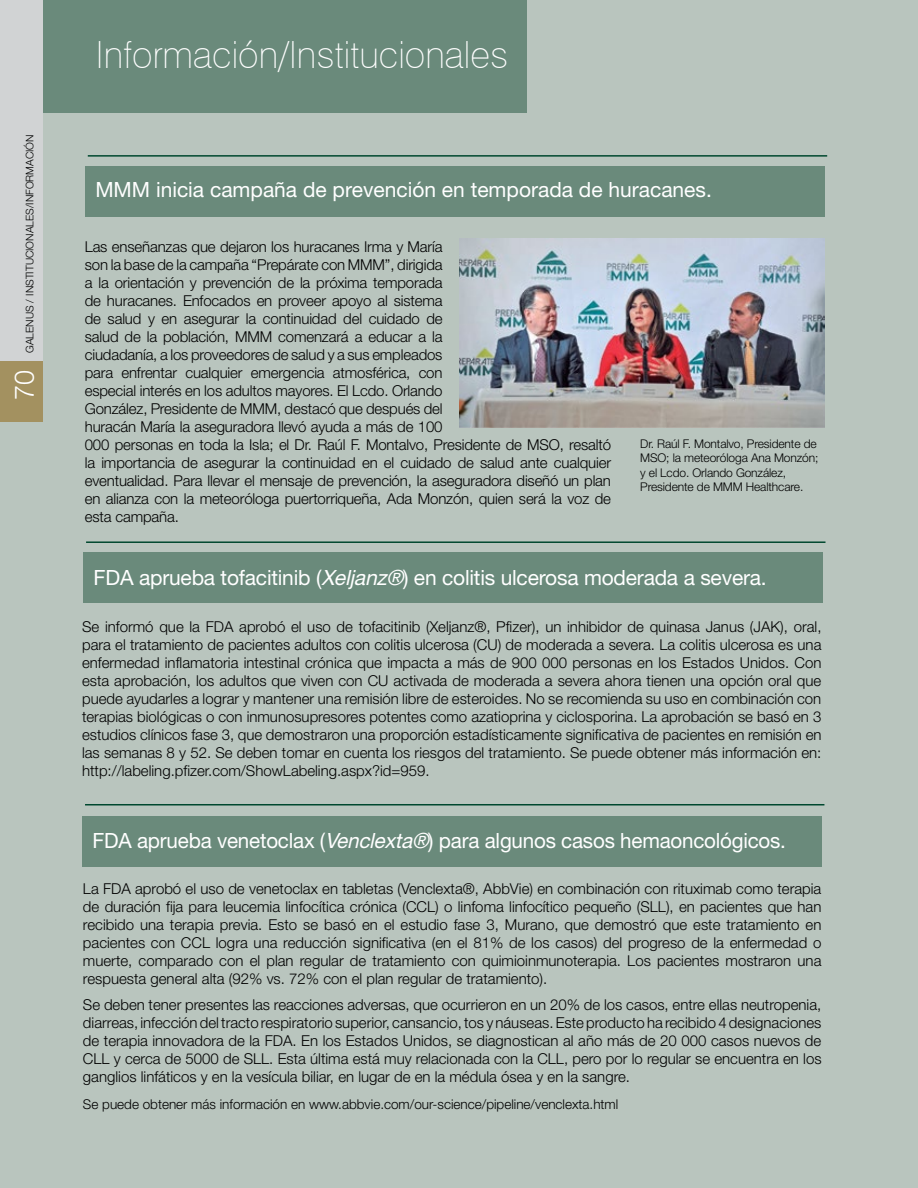
<style>
.page{position:relative;width:918px;height:1188px;background:#b9c5be}
.page>*{position:absolute;margin:0;border:0;box-sizing:border-box;transform-origin:0 0}
.t1{font:100 37.5px "Swiss 721 BT";color:#fff}
.t2{font:300 27px "Helvetica Neue";color:#fff}
.t3{font:21px "Helvetica Neue";letter-spacing:-.01em;color:#fff}
.t4{font:300 15px/18px "Helvetica Neue";letter-spacing:-.01em;color:#000;text-align:justify}
.t5{font:300 13.5px "Helvetica Neue";color:#000}
.t6{font:300 12px/14.2px "Helvetica Neue";letter-spacing:-.01em;color:#000}
.t7{font:300 10.5px "Helvetica Neue";color:#000}
.s1{font-style:italic}
</style>
<div class="page">
<div style="left:0;top:0;width:526px;height:112px;background:#6a8a7b"></div>
<hr style="left:86px;top:541px;width:739px;height:2px;background:#00482f">
<div style="left:83px;top:553px;width:739px;height:50px;background:#6a8a7b"></div>
<hr style="left:88px;top:155px;width:739px;height:2px;background:#00482f">
<div style="left:85px;top:167px;width:739px;height:50px;background:#6a8a7b"></div>
<hr style="left:85px;top:804px;width:739px;height:1px;background:#00482f">
<div style="left:82px;top:816px;width:739px;height:51px;background:#6a8a7b"></div>
<img style="left:460px;top:239px;width:364px;height:189px">
<div style="left:0;top:0;width:43px;height:412px;background:#d1d3d4"></div>
<div style="left:0;top:361px;width:43px;height:61px;background:#a39160"></div>
<p class="t7" style="left:23px;top:353px;width:220px;rotate:-90deg">GALENUS / INSTITUCIONALES/INFORMACIÓN</p>
<h2 class="t2" style="left:8px;top:400px;width:32px;rotate:-90deg">70</h2>
<h1 class="t1" style="left:96px;top:32px;width:414px">Información/Institucionales</h1>
<h3 class="t3" style="left:95px;top:177px;width:618px">MMM inicia campaña de prevención en temporada de huracanes.</h3>
<p class="t4" style="left:85px;top:237px;width:528px;text-align:left">Las enseñanzas que dejaron los huracanes Irma y María<br>son la base de la campaña “Prepárate con MMM”, dirigida<br>a la orientación y prevención de la próxima temporada<br>de huracanes. Enfocados en proveer apoyo al sistema<br>de salud y en asegurar la continuidad del cuidado de<br>salud de la población, MMM comenzará a educar a la<br>ciudadanía, a los proveedores de salud y a sus empleados<br>para enfrentar cualquier emergencia atmosférica, con<br>especial interés en los adultos mayores. El Lcdo. Orlando<br>González, Presidente de MMM, destacó que después del<br>huracán María la aseguradora llevó ayuda a más de 100<br>000 personas en toda la Isla; el Dr. Raúl F. Montalvo, Presidente de MSO, resaltó la importancia de asegurar la continuidad en el cuidado de salud ante cualquier eventualidad. Para llevar el mensaje de prevención, la aseguradora diseñó un plan en alianza con la meteoróloga puertorriqueña, Ada Monzón, quien será la voz de esta campaña.</p>
<p class="t6" style="left:640px;top:437px;width:180px">Dr. Raúl F. Montalvo, Presidente de<br>MSO; la meteoróloga Ana Monzón; y el Lcdo. Orlando González,<br>Presidente de MMM Healthcare.</p>
<h3 class="t3" style="left:94px;top:565px;width:675px">FDA aprueba tofacitinib (<span class="s1">Xeljanz®</span>) en colitis ulcerosa moderada a severa.</h3>
<p class="t4" style="left:82px;top:617px;width:741px">Se informó que la FDA aprobó el uso de tofacitinib (Xeljanz®, Pfizer), un inhibidor de quinasa Janus (JAK), oral, para el tratamiento de pacientes adultos con colitis ulcerosa (CU) de moderada a severa. La colitis ulcerosa es una enfermedad inflamatoria intestinal crónica que impacta a más de 900 000 personas en los Estados Unidos. Con esta aprobación, los adultos que viven con CU activada de moderada a severa ahora tienen una opción oral que puede ayudarles a lograr y mantener una remisión libre de esteroides. No se recomienda su uso en combinación con terapias biológicas o con inmunosupresores potentes como azatioprina y ciclosporina. La aprobación se basó en 3 estudios clínicos fase 3, que demostraron una proporción estadísticamente significativa de pacientes en remisión en las semanas 8 y 52. Se deben tomar en cuenta los riesgos del tratamiento. Se puede obtener más información en: http://labeling.pfizer.com/ShowLabeling.aspx?id=959.</p>
<h3 class="t3" style="left:93px;top:828px;width:695px">FDA aprueba venetoclax (<span class="s1">Venclexta®</span>) para algunos casos hemaoncológicos.</h3>
<p class="t4" style="left:83px;top:879px;width:740px">La FDA aprobó el uso de venetoclax en tabletas (Venclexta®, AbbVie) en combinación con rituximab como terapia de duración fija para leucemia linfocítica crónica (CCL) o linfoma linfocítico pequeño (SLL), en pacientes que han recibido una terapia previa. Esto se basó en el estudio fase 3, Murano, que demostró que este tratamiento en pacientes con CCL logra una reducción significativa (en el 81% de los casos) del progreso de la enfermedad o muerte, comparado con el plan regular de tratamiento con quimioinmunoterapia. Los pacientes mostraron una respuesta general alta (92% vs. 72% con el plan regular de tratamiento).</p>
<p class="t4" style="left:83px;top:996px;width:740px">Se deben tener presentes las reacciones adversas, que ocurrieron en un 20% de los casos, entre ellas neutropenia, diarreas, infección del tracto respiratorio superior, cansancio, tos y náuseas. Este producto ha recibido 4 designaciones de terapia innovadora de la FDA. En los Estados Unidos, se diagnostican al año más de 20 000 casos nuevos de CLL y cerca de 5000 de SLL. Esta última está muy relacionada con la CLL, pero por lo regular se encuentra en los ganglios linfáticos y en la vesícula biliar, en lugar de en la médula ósea y en la sangre.</p>
<p class="t5" style="left:83px;top:1096px;width:537px">Se puede obtener más información en www.abbvie.com/our-science/pipeline/venclexta.html</p>
</div>
